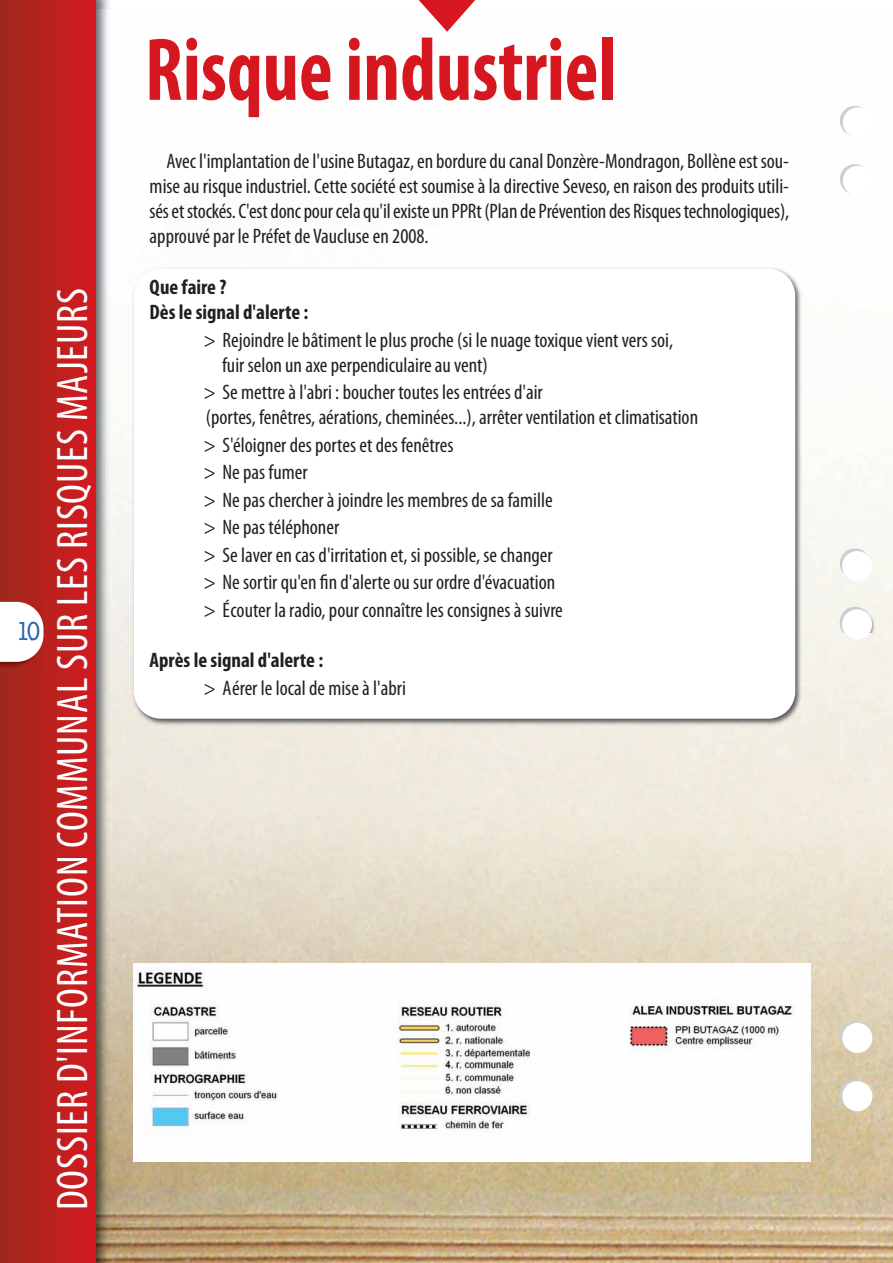
<style>
.page{position:relative;width:893px;height:1263px;background:#fff}
.page>*{position:absolute;margin:0;border:0;box-sizing:border-box;transform-origin:0 0}
.t1{font:700 condensed 90px "Myriad Pro";color:#d7171f;scale:.89 1}
.t2{font:condensed 44.25px "Myriad Pro";letter-spacing:.02em;color:#fff}
.t3{font:condensed 27px "American Typewriter";color:#2663af}
.t4{font:condensed 21px/27.5px "Myriad Pro";color:#231f20}
.t5{font:700 condensed 21px/25.2px "Myriad Pro";color:#231f20}
</style>
<div class="page">
<img style="left:116px;top:435px;width:777px;height:828px">
<img style="left:835px;top:587px;width:45px;height:45px">
<svg style="left:840px;top:106px;width:22px;height:29px"></svg>
<svg style="left:840px;top:164px;width:23px;height:29px"></svg>
<svg style="left:840px;top:548px;width:32px;height:46px"></svg>
<svg style="left:840px;top:607px;width:32px;height:32px"></svg>
<svg style="left:840px;top:1021px;width:32px;height:45px"></svg>
<svg style="left:840px;top:1079px;width:32px;height:32px"></svg>
<img style="left:96px;top:0;width:13px;height:9px">
<img style="left:96px;top:9px;width:20px;height:1254px">
<div style="left:0;top:0;width:96px;height:1263px;background:linear-gradient(to right,#9d2a1d,#d41a1f)"></div>
<img style="left:129px;top:268px;width:677px;height:462px">
<div style="left:134px;top:269px;width:661px;height:450px;background:#fff;border-radius:27px"></div>
<img style="left:0;top:595px;width:48px;height:76px">
<svg style="left:0;top:602px;width:44px;height:60px"></svg>
<img style="left:134px;top:963px;width:677px;height:198px">
<svg style="left:418px;top:0;width:57px;height:32px"></svg>
<p class="t3" style="left:16px;top:611px;width:26px">10</p>
<h2 class="t2" style="left:57px;top:1210px;width:924px;rotate:-90deg">Dossier D'information communal sur les risques majeurs</h2>
<h1 class="t1" style="left:145px;top:38px;width:531px">Risque industriel</h1>
<p class="t4" style="left:150px;top:150px;width:641px;line-height:25.2px;text-align:justify;text-indent:17px">avec l'implantation de l'usine Butagaz, en bordure du canal Donzère-mondragon, Bollène est sou&shy;mise au risque industriel. cette société est soumise à la directive seveso, en raison des produits utili&shy;sés et stockés. c'est donc pour cela qu'il existe un PPrt (Plan de Prévention des risques technologiques), approuvé par le Préfet de Vaucluse en 2008.</p>
<p class="t5" style="left:150px;top:276px;width:160px">Que faire ?<br>Dès le signal d'alerte :</p>
<p class="t4" style="left:222px;top:329px;width:452px;line-height:25.2px;text-indent:-19px">&gt; rejoindre le bâtiment le plus proche (si le nuage toxique vient vers soi, fuir selon un axe perpendiculaire au vent)</p>
<p class="t4" style="left:204px;top:381px;width:496px;line-height:25.2px">&gt; se mettre à l'abri : boucher toutes les entrées d'air<br>(portes, fenêtres, aérations, cheminées...), arrêter ventilation et climatisation</p>
<p class="t4" style="left:204px;top:433px;width:361px">&gt; s'éloigner des portes et des fenêtres<br>&gt; ne pas fumer<br>&gt; ne pas chercher à joindre les membres de sa famille &gt; ne pas téléphoner<br>&gt; se laver en cas d'irritation et, si possible, se changer &gt; ne sortir qu'en fin d'alerte ou sur ordre d'évacuation &gt; Écouter la radio, pour connaître les consignes à suivre</p>
<p class="t5" style="left:150px;top:649px;width:175px">Après le signal d'alerte :</p>
<p class="t4" style="left:204px;top:676px;width:204px">&gt; aérer le local de mise à l'abri</p>
</div>
